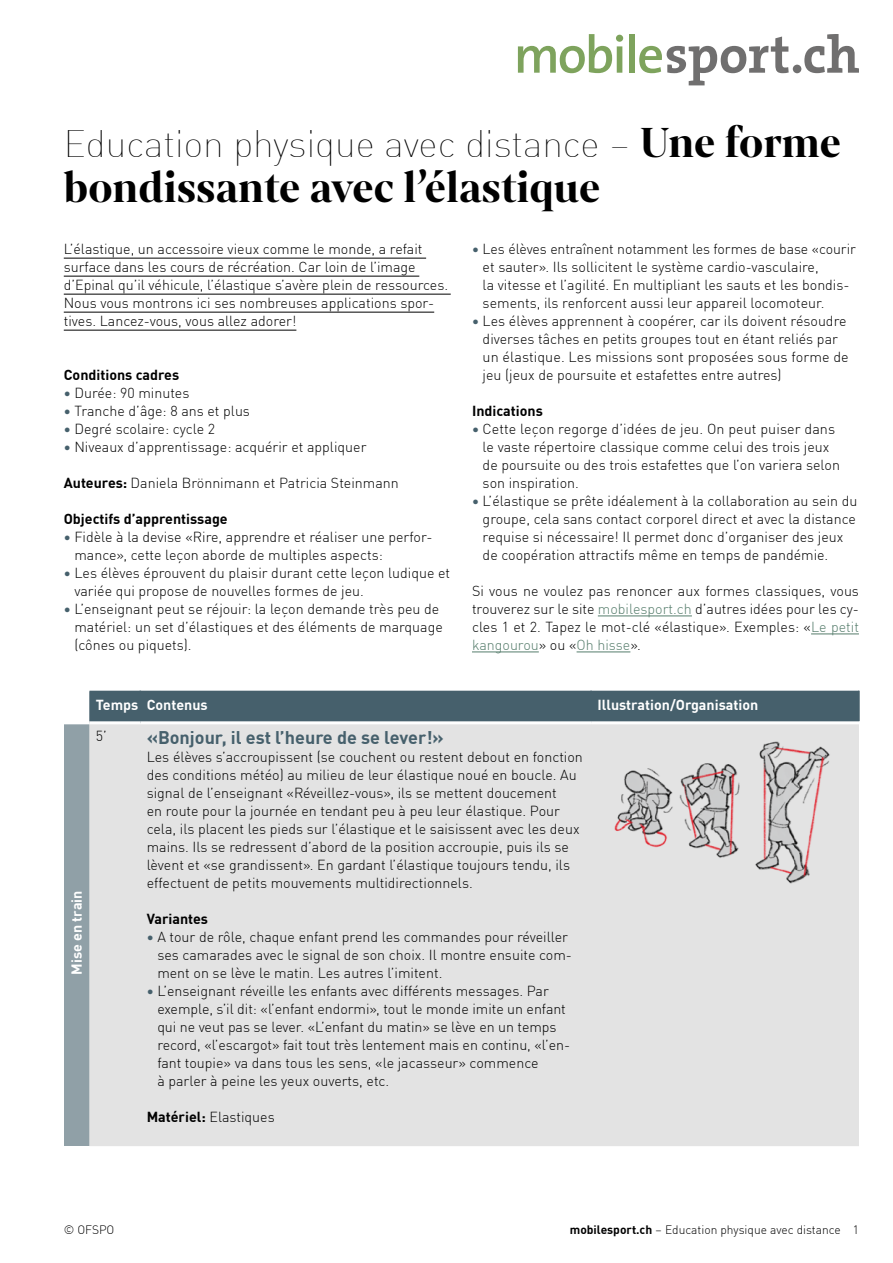
<style>
.page{position:relative;width:893px;height:1263px;background:#fff}
.page>*{position:absolute;margin:0;border:0;box-sizing:border-box;transform-origin:0 0}
.h_Titel_kombiniert{font:700 45px "Mixta Pro";color:#000}
.h_Titel_kombiniert-2{font:100 37.5px "DINOT";color:#000}
.h_Untertitel{font:700 18px "DINOT";color:#46606c}
.Tabellenzelle{font:300 14.25px/18px "DINOT";color:#000}
.h_lead{font:300 14.25px/18px "DINOT";color:#000}
.p_Fliesstext{font:300 14.25px/18px "DINOT";color:#000;text-align:justify}
.Tabellenkopf{font:700 14.25px "DINOT";color:#fff}
.h3_Untertitel{font:700 14.25px "DINOT";color:#000}
.p_Fliesstext-2{font:700 14.25px "DINOT";color:#000}
.h3_Untertitel-2{font:700 14.25px "DINOT";color:#fff}
.t1{font:300 12px "DINOT";color:#000}
.s1{font-family:"Mixta Pro";font-weight:700;font-size:45px}
.s2{font-weight:700;color:#46606c}
.s3{color:#567d6c}
.s4{font-weight:700}
</style>
<div class="page">
<svg style="left:518px;top:34px;width:105px;height:39px"></svg>
<div style="left:629px;top:34px;width:6px;height:39px;background:#7ea35d"></div>
<svg style="left:639px;top:37px;width:150px;height:48px"></svg>
<div style="left:793px;top:65px;width:8px;height:8px;background:#706f6f;border-radius:50%"></div>
<svg style="left:804px;top:34px;width:55px;height:39px"></svg>
<hr style="left:64px;top:258px;width:362px;height:1px;background:#000">
<hr style="left:64px;top:276px;width:355px;height:1px;background:#000">
<hr style="left:64px;top:294px;width:387px;height:1px;background:#000">
<hr style="left:64px;top:312px;width:370px;height:1px;background:#000">
<hr style="left:64px;top:330px;width:232px;height:1px;background:#000">
<hr style="left:598px;top:616px;width:94px;height:1px;background:#567d6c">
<hr style="left:811px;top:634px;width:48px;height:1px;background:#567d6c">
<hr style="left:472px;top:652px;width:67px;height:1px;background:#567d6c">
<hr style="left:577px;top:652px;width:53px;height:1px;background:#567d6c">
<div style="left:64px;top:723px;width:25px;height:423px;background:#90a0a7"></div>
<div style="left:89px;top:724px;width:770px;height:422px;background:#e3e3e3"></div>
<div style="left:89px;top:690px;width:770px;height:31px;background:#46606c"></div>
<hr style="left:140px;top:691px;width:1px;height:30px;background:#46606c">
<hr style="left:590px;top:691px;width:2px;height:30px;background:#46606c">
<hr style="left:858px;top:691px;width:2px;height:30px;background:#46606c">
<hr style="left:64px;top:721px;width:25px;height:3px;background:#fff">
<img style="left:597px;top:730px;width:249px;height:163px">
<p class="h_Titel_kombiniert-2" style="left:64px;top:117px;width:779px">Education physique avec distance – <span class="s1">Une forme</span></p>
<p class="h_Titel_kombiniert" style="left:64px;top:161px;width:538px">bondissante avec l’élastique</p>
<p class="h_lead" style="left:64px;top:238px;width:386px">L’élastique, un accessoire vieux comme le monde, a refait surface dans les cours de récréation. Car loin de l’image d’Epinal qu’il véhicule, l’élastique s’avère plein de ressources.<br>Nous vous montrons ici ses nombreuses applications spor&shy;tives. Lancez-vous, vous allez adorer!</p>
<p class="Tabellenzelle" style="left:483px;top:238px;width:375px;text-indent:-11px"><span class="s2">•</span> Les élèves entraînent notamment les formes de base «courir et sauter». Ils sollicitent le système cardio-vasculaire,<br>la vitesse et l’agilité. En multipliant les sauts et les bondis&shy;sements, ils renforcent aussi leur appareil locomoteur.</p>
<p class="Tabellenzelle" style="left:483px;top:310px;width:368px;text-indent:-11px"><span class="s2">•</span> Les élèves apprennent à coopérer, car ils doivent résoudre diverses tâches en petits groupes tout en étant reliés par un élastique. Les missions sont proposées sous forme de jeu (jeux de poursuite et estafettes entre autres)</p>
<h3 class="h3_Untertitel" style="left:472px;top:399px;width:72px">Indications</h3>
<p class="Tabellenzelle" style="left:483px;top:418px;width:359px;text-indent:-11px"><span class="s2">•</span> Cette leçon regorge d’idées de jeu. On peut puiser dans le vaste répertoire classique comme celui des trois jeux de poursuite ou des trois estafettes que l’on variera selon son inspiration.</p>
<p class="Tabellenzelle" style="left:483px;top:490px;width:376px;text-indent:-11px"><span class="s2">•</span> L’élastique se prête idéalement à la collaboration au sein du groupe, cela sans contact corporel direct et avec la distance requise si nécessaire! Il permet donc d’organiser des jeux de coopération attractifs même en temps de pandémie.</p>
<p class="p_Fliesstext" style="left:472px;top:580px;width:388px">Si vous ne voulez pas renoncer aux formes classiques, vous trouverez sur le site <span class="s3">mobilesport.ch</span> d’autres idées pour les cy&shy;cles 1 et 2. Tapez le mot-clé «élastique». Exemples: «<span class="s3">Le petit kangourou</span>» ou «<span class="s3">Oh hisse</span>».</p>
<h3 class="h3_Untertitel" style="left:64px;top:363px;width:117px">Conditions cadres</h3>
<p class="Tabellenzelle" style="left:64px;top:382px;width:127px"><span class="s2">•</span> Durée: 90 minutes</p>
<p class="Tabellenzelle" style="left:64px;top:400px;width:188px"><span class="s2">•</span> Tranche d’âge: 8 ans et plus</p>
<p class="Tabellenzelle" style="left:64px;top:418px;width:153px"><span class="s2">•</span> Degré scolaire: cycle 2</p>
<p class="Tabellenzelle" style="left:64px;top:436px;width:304px"><span class="s2">•</span> Niveaux d’apprentissage: acquérir et appliquer</p>
<p class="p_Fliesstext" style="left:64px;top:472px;width:336px"><span class="s4">Auteures:</span> Daniela Brönnimann et Patricia Steinmann</p>
<p class="p_Fliesstext-2" style="left:64px;top:507px;width:165px">Objectifs d’apprentissage</p>
<p class="Tabellenzelle" style="left:74px;top:526px;width:360px;text-indent:-11px"><span class="s2">•</span> Fidèle à la devise «Rire, apprendre et réaliser une perfor&shy;mance», cette leçon aborde de multiples aspects:</p>
<p class="Tabellenzelle" style="left:74px;top:562px;width:377px;text-indent:-11px"><span class="s2">•</span> Les élèves éprouvent du plaisir durant cette leçon ludique et variée qui propose de nouvelles formes de jeu.</p>
<p class="Tabellenzelle" style="left:74px;top:598px;width:370px;text-indent:-11px"><span class="s2">•</span> L’enseignant peut se réjouir: la leçon demande très peu de matériel: un set d’élastiques et des éléments de marquage (cônes ou piquets).</p>
<h3 class="h3_Untertitel-2" style="left:66px;top:975px;width:86px;rotate:-90deg">Mise en train</h3>
<p class="Tabellenkopf" style="left:96px;top:694px;width:44px">Temps</p>
<p class="Tabellenkopf" style="left:147px;top:694px;width:62px">Contenus</p>
<p class="Tabellenkopf" style="left:597px;top:694px;width:162px">Illustration/Organisation</p>
<p class="Tabellenzelle" style="left:96px;top:725px;width:13px">5’</p>
<h2 class="h_Untertitel" style="left:147px;top:723px;width:299px">«Bonjour, il est l’heure de se lever!»</h2>
<p class="Tabellenzelle" style="left:147px;top:746px;width:438px">Les élèves s’accroupissent (se couchent ou restent debout en fonction des conditions météo) au milieu de leur élastique noué en boucle. Au signal de l’enseignant «Réveillez-vous», ils se mettent doucement<br>en route pour la journée en tendant peu à peu leur élastique. Pour cela, ils placent les pieds sur l’élastique et le saisissent avec les deux mains. Ils se redressent d’abord de la position accroupie, puis ils se lèvent et «se grandissent». En gardant l’élastique toujours tendu, ils effectuent de petits mouvements multidirectionnels.</p>
<h3 class="h3_Untertitel" style="left:147px;top:907px;width:63px">Variantes</h3>
<p class="Tabellenzelle" style="left:157px;top:926px;width:416px;text-indent:-11px"><span class="s2">•</span> A tour de rôle, chaque enfant prend les commandes pour réveiller ses camarades avec le signal de son choix. Il montre ensuite com&shy;ment on se lève le matin. Les autres l’imitent.</p>
<p class="Tabellenzelle" style="left:157px;top:980px;width:414px;text-indent:-11px"><span class="s2">•</span> L’enseignant réveille les enfants avec différents messages. Par exemple, s’il dit: «l’enfant endormi», tout le monde imite un enfant qui ne veut pas se lever. «L’enfant du matin» se lève en un temps record, «l’escargot» fait tout très lentement mais en continu, «l’en&shy;fant toupie» va dans tous les sens, «le jacasseur» commence<br>à parler à peine les yeux ouverts, etc.</p>
<p class="Tabellenzelle" style="left:147px;top:1106px;width:130px"><span class="s4">Matériel:</span> Elastiques</p>
<p class="t1" style="left:64px;top:1220px;width:52px">© OFSPO</p>
<p class="t1" style="left:570px;top:1220px;width:291px"><span class="s4">mobilesport.ch</span> – Education physique avec distance 1</p>
</div>
